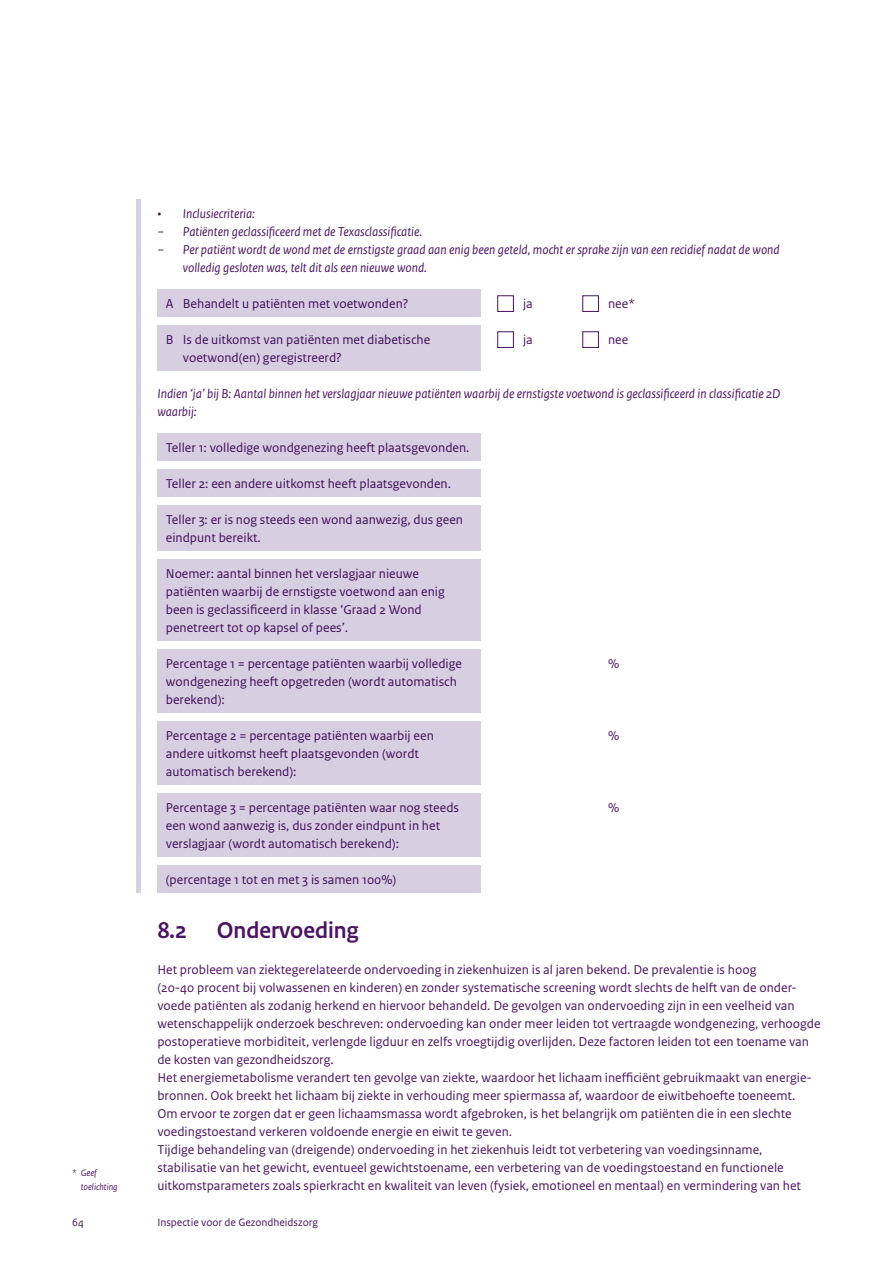
<style>
.page{position:relative;width:893px;height:1263px;background:#fff}
.page>*{position:absolute;margin:0;border:0;box-sizing:border-box;transform-origin:0 0}
.t1{font:700 24px "Rijksoverheid Sans Heading";color:#4c1364}
.t2{font:13.5px/18px "Rijksoverheid Sans Text";color:#4c1364}
.t3{font:italic 13.5px/18px "Rijksoverheid Sans Text";color:#4c1364}
.t4{font:11.25px "Rijksoverheid Sans Text";color:#4c1364}
.t5{font:italic 9.75px/13.5px "Rijksoverheid Sans Text";color:#4c1364}
</style>
<div class="page">
<hr style="left:136px;top:200px;width:4px;height:693px;background:#d7cee2">
<div style="left:583px;top:296px;width:16px;height:16px;border:1px solid #4c1364"></div>
<div style="left:583px;top:332px;width:16px;height:16px;border:1px solid #4c1364"></div>
<div style="left:497px;top:296px;width:17px;height:16px;border:1px solid #4c1364"></div>
<div style="left:497px;top:332px;width:17px;height:16px;border:1px solid #4c1364"></div>
<div style="left:157px;top:290px;width:323px;height:27px;background:#d7cee2"></div>
<div style="left:157px;top:326px;width:323px;height:45px;background:#d7cee2"></div>
<div style="left:157px;top:434px;width:323px;height:27px;background:#d7cee2"></div>
<div style="left:157px;top:470px;width:323px;height:27px;background:#d7cee2"></div>
<div style="left:157px;top:506px;width:323px;height:45px;background:#d7cee2"></div>
<div style="left:157px;top:560px;width:323px;height:81px;background:#d7cee2"></div>
<div style="left:157px;top:650px;width:323px;height:63px;background:#d7cee2"></div>
<div style="left:157px;top:722px;width:323px;height:63px;background:#d7cee2"></div>
<div style="left:157px;top:794px;width:323px;height:63px;background:#d7cee2"></div>
<div style="left:157px;top:866px;width:323px;height:27px;background:#d7cee2"></div>
<p class="t3" style="left:157px;top:205px;width:99px">• Inclusiecriteria: −</p>
<p class="t3" style="left:183px;top:223px;width:241px">Patiënten geclassificeerd met de Texasclassificatie.</p>
<p class="t3" style="left:157px;top:241px;width:9px">−</p>
<p class="t3" style="left:183px;top:241px;width:598px">Per patiënt wordt de wond met de ernstigste graad aan enig been geteld, mocht er sprake zijn van een recidief nadat de wond volledig gesloten was, telt dit als een nieuwe wond.</p>
<p class="t2" style="left:166px;top:295px;width:244px">A Behandelt u patiënten met voetwonden?</p>
<p class="t2" style="left:523px;top:295px;width:11px">ja</p>
<p class="t2" style="left:608px;top:295px;width:29px">nee*</p>
<p class="t2" style="left:166px;top:331px;width:266px">B Is de uitkomst van patiënten met diabetische</p>
<p class="t2" style="left:523px;top:331px;width:11px">ja</p>
<p class="t2" style="left:608px;top:331px;width:22px">nee</p>
<p class="t2" style="left:183px;top:349px;width:161px">voetwond(en) geregistreerd?</p>
<p class="t3" style="left:157px;top:385px;width:625px">Indien ‘ja’ bij B: Aantal binnen het verslagjaar nieuwe patiënten waarbij de ernstigste voetwond is geclassificeerd in classificatie 2D waarbij:</p>
<p class="t2" style="left:166px;top:439px;width:305px">Teller 1: volledige wondgenezing heeft plaatsgevonden.</p>
<p class="t2" style="left:166px;top:475px;width:287px">Teller 2: een andere uitkomst heeft plaatsgevonden.</p>
<p class="t2" style="left:166px;top:511px;width:299px">Teller 3: er is nog steeds een wond aanwezig, dus geen eindpunt bereikt.</p>
<p class="t2" style="left:166px;top:565px;width:280px">Noemer: aantal binnen het verslagjaar nieuwe patiënten waarbij de ernstigste voetwond aan enig been is geclassificeerd in klasse ‘Graad 2 Wond penetreert tot op kapsel of pees’.</p>
<p class="t2" style="left:166px;top:655px;width:298px">Percentage 1 = percentage patiënten waarbij volledige</p>
<p class="t2" style="left:608px;top:655px;width:13px">%</p>
<p class="t2" style="left:166px;top:673px;width:293px">wondgenezing heeft opgetreden (wordt automatisch berekend):</p>
<p class="t2" style="left:166px;top:727px;width:269px">Percentage 2 = percentage patiënten waarbij een</p>
<p class="t2" style="left:608px;top:727px;width:13px">%</p>
<p class="t2" style="left:166px;top:745px;width:255px">andere uitkomst heeft plaatsgevonden (wordt automatisch berekend):</p>
<p class="t2" style="left:166px;top:799px;width:295px">Percentage 3 = percentage patiënten waar nog steeds</p>
<p class="t2" style="left:608px;top:799px;width:13px">%</p>
<p class="t2" style="left:166px;top:817px;width:276px">een wond aanwezig is, dus zonder eindpunt in het verslagjaar (wordt automatisch berekend):</p>
<p class="t2" style="left:166px;top:871px;width:232px">(percentage 1 tot en met 3 is samen 100%)</p>
<h1 class="t1" style="left:157px;top:917px;width:31px">8.2</h1>
<h1 class="t1" style="left:217px;top:917px;width:143px">Ondervoeding</h1>
<p class="t2" style="left:157px;top:961px;width:665px">Het probleem van ziektegerelateerde ondervoeding in ziekenhuizen is al jaren bekend. De prevalentie is hoog<br>(20-40 procent bij volwassenen en kinderen) en zonder systematische screening wordt slechts de helft van de onder&shy;voede patiënten als zodanig herkend en hiervoor behandeld. De gevolgen van ondervoeding zijn in een veelheid van wetenschappelijk onderzoek beschreven: ondervoeding kan onder meer leiden tot vertraagde wondgenezing, verhoogde postoperatieve morbiditeit, verlengde ligduur en zelfs vroegtijdig overlijden. Deze factoren leiden tot een toename van de kosten van gezondheidszorg.<br>Het energiemetabolisme verandert ten gevolge van ziekte, waardoor het lichaam inefficiënt gebruikmaakt van energie&shy;bronnen. Ook breekt het lichaam bij ziekte in verhouding meer spiermassa af, waardoor de eiwitbehoefte toeneemt.<br>Om ervoor te zorgen dat er geen lichaamsmassa wordt afgebroken, is het belangrijk om patiënten die in een slechte voedingstoestand verkeren voldoende energie en eiwit te geven.<br>Tijdige behandeling van (dreigende) ondervoeding in het ziekenhuis leidt tot verbetering van voedingsinname, stabilisatie van het gewicht, eventueel gewichtstoename, een verbetering van de voedingstoestand en functionele uitkomstparameters zoals spierkracht en kwaliteit van leven (fysiek, emotioneel en mentaal) en vermindering van het</p>
<p class="t5" style="left:81px;top:1167px;width:38px;text-indent:-9px">* Geef toelichting</p>
<p class="t4" style="left:72px;top:1216px;width:13px">64</p>
<p class="t4" style="left:157px;top:1216px;width:162px">Inspectie voor de Gezondheidszorg</p>
</div>
